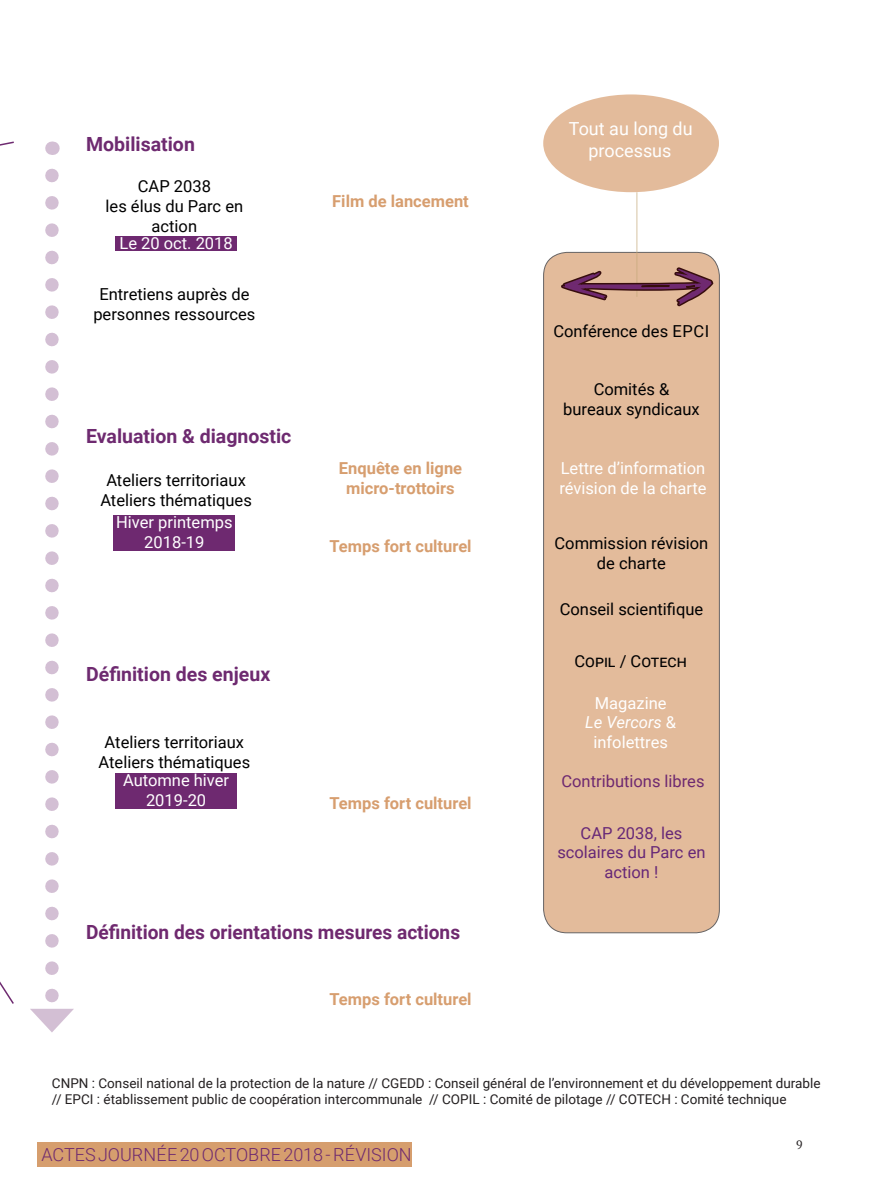
<style>
.page{position:relative;width:872px;height:1191px;background:#fff}
.page>*{position:absolute;margin:0;border:0;box-sizing:border-box;transform-origin:0 0}
.t1{font:700 19.5px "Roboto";color:#6e2a70}
.t2{font:700 19.5px "Roboto";color:#6f296f}
.t3{font:300 18px "Roboto";color:#6e2a70}
.t4{font:18px/21.6px "Roboto";color:#fff;text-align:center}
.t5{font:16.5px/19.8px "Roboto";color:#000001;text-align:center}
.t6{font:16.5px/19.8px "Roboto";color:#fff;text-align:center}
.t7{font:700 16.5px/19.8px "Roboto";color:#d79e6f;text-align:center}
.t8{font:16.5px/19.8px "Roboto";color:#662777;text-align:center}
.t9{font:16.5px "Roboto";color:#6e2970}
.t10{font:13.5px/16.2px "Roboto";color:#231f20}
.t11{font:12px "PT Serif";color:#231f20}
.s1{font-style:italic}
</style>
<div class="page">
<svg style="left:0;top:141px;width:14px;height:5px"></svg>
<svg style="left:0;top:981px;width:14px;height:23px"></svg>
<div style="left:37px;top:1142px;width:375px;height:24px;background:#d69e6e"></div>
<div style="left:543px;top:252px;width:176px;height:680px;background:#e3bb9b;border-radius:23px"></div>
<div style="left:543px;top:252px;width:176px;height:681px;border:1px solid #231f20;border-radius:23px"></div>
<svg style="left:52px;top:141px;width:1px;height:14px"></svg>
<svg style="left:30px;top:175px;width:44px;height:857px"></svg>
<hr style="left:636px;top:192px;width:1px;height:105px;background:#c4a97a">
<div style="left:543px;top:94px;width:176px;height:98px;background:#e3bb9b;border-radius:50%"></div>
<svg style="left:561px;top:266px;width:153px;height:40px"></svg>
<div style="left:115px;top:236px;width:122px;height:15px;background:#6e2970"></div>
<div style="left:114px;top:516px;width:121px;height:35px;background:#6e2970"></div>
<div style="left:115px;top:773px;width:122px;height:36px;background:#6e2970"></div>
<p class="t1" style="left:86px;top:131px;width:110px">Mobilisation</p>
<p class="t5" style="left:106px;top:176px;width:139px">CAP 2038<br>les élus du Parc en action</p>
<p class="t6" style="left:119px;top:232px;width:115px">Le 20 oct. 2018</p>
<p class="t5" style="left:93px;top:283px;width:164px">Entretiens auprès de personnes ressources</p>
<p class="t7" style="left:332px;top:190px;width:138px">Film de lancement</p>
<p class="t1" style="left:86px;top:422px;width:207px">Evaluation &amp; diagnostic</p>
<p class="t5" style="left:100px;top:470px;width:153px">Ateliers territoriaux<br>Ateliers thématiques</p>
<p class="t6" style="left:116px;top:512px;width:118px">Hiver printemps<br>2018-19</p>
<p class="t7" style="left:339px;top:457px;width:125px">Enquête en ligne micro-trottoirs</p>
<p class="t7" style="left:329px;top:536px;width:144px">Temps fort culturel</p>
<p class="t1" style="left:86px;top:661px;width:186px">Définition des enjeux</p>
<p class="t5" style="left:99px;top:731px;width:153px">Ateliers territoriaux<br>Ateliers thématiques</p>
<p class="t6" style="left:123px;top:769px;width:108px">Automne hiver<br>2019-20</p>
<p class="t7" style="left:329px;top:792px;width:144px">Temps fort culturel</p>
<p class="t2" style="left:86px;top:919px;width:375px">Définition des orientations mesures actions</p>
<p class="t7" style="left:329px;top:988px;width:144px">Temps fort culturel</p>
<p class="t4" style="left:569px;top:117px;width:125px">Tout au long du processus</p>
<p class="t5" style="left:553px;top:320px;width:157px">Conférence des EPCI</p>
<p class="t5" style="left:563px;top:379px;width:138px">Comités &amp; bureaux syndicaux</p>
<p class="t6" style="left:559px;top:457px;width:149px;text-align:left">Lettre d’information révision de la charte</p>
<p class="t5" style="left:554px;top:532px;width:155px">Commission révision de charte</p>
<p class="t5" style="left:560px;top:598px;width:145px">Conseil scientifique</p>
<p class="t5" style="left:574px;top:650px;width:114px">Copil / Cotech</p>
<p class="t6" style="left:585px;top:692px;width:92px">Magazine<br><span class="s1">Le Vercors</span> &amp; infolettres</p>
<p class="t9" style="left:561px;top:769px;width:145px">Contributions libres</p>
<p class="t8" style="left:557px;top:822px;width:150px">CAP 2038, les scolaires du Parc en action !</p>
<p class="t10" style="left:52px;top:1074px;width:770px">CNPN : Conseil national de la protection de la nature // CGEDD : Conseil général de l’environnement et du développement durable // EPCI : établissement public de coopération intercommunale // COPIL : Comité de pilotage // COTECH : Comité technique</p>
<p class="t3" style="left:41px;top:1141px;width:372px">ACTES JOURNÉE 20 OCTOBRE 2018 - RÉVISION</p>
<p class="t11" style="left:796px;top:1136px;width:8px">9</p>
</div>
